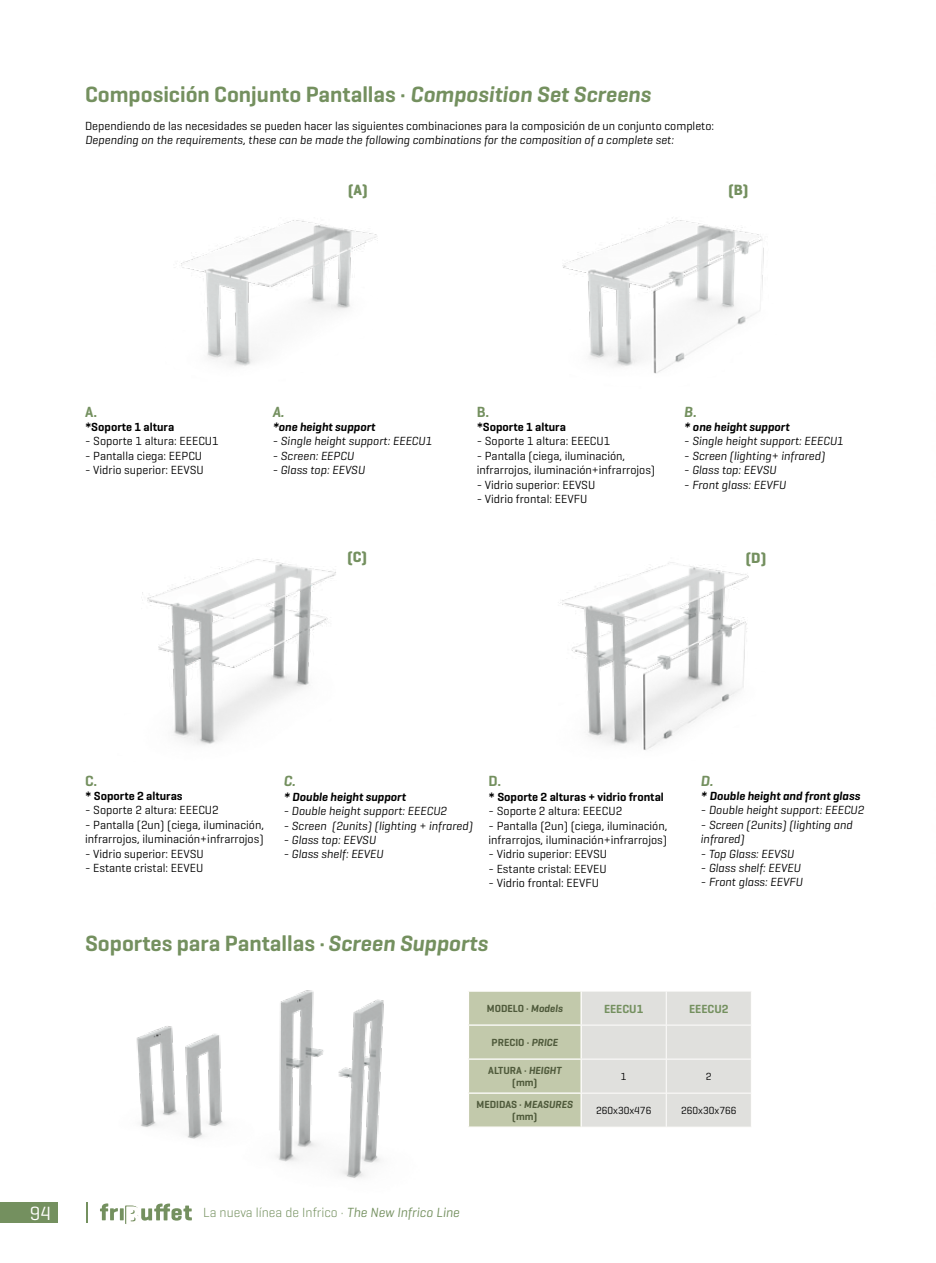
<style>
.page{position:relative;width:936px;height:1263px;background:#fff}
.page>*{position:absolute;margin:0;border:0;box-sizing:border-box;transform-origin:0 0}
.t1{font:600 22.5px "Geogrotesque";color:#74905f}
.t2{font:19.5px "Geogrotesque";color:#fffefd}
.t3{font:700 15.15px "Geogrotesque";color:#74905f}
.t4{font:600 15px "Geogrotesque";color:#74905f}
.t5{font:italic 600 15px "Geogrotesque";color:#74905f}
.t6{font:300 13.5px "Geogrotesque";color:#74905f}
.t7{font:12px/14.4px "Geogrotesque";color:#000}
.t8{font:italic 12px/14.4px "Geogrotesque";color:#000}
.t9{font:italic 600 12px "Geogrotesque";color:#000}
.t10{font:600 12px "Geogrotesque";color:#000}
.t11{font:600 12px "Geogrotesque";color:#74905f}
.t12{font:600 10.5px/12.6px "Geogrotesque";color:#4f5a3b;text-align:center}
.t13{font:10.5px "Geogrotesque";color:#000}
.s1{font-style:italic}
.s2{font-weight:400;font-style:italic}
</style>
<div class="page">
<div style="left:0;top:1202px;width:58px;height:20px;background:#74905f"></div>
<svg style="left:86px;top:1202px;width:1px;height:20px"></svg>
<svg style="left:100px;top:1203px;width:18px;height:17px"></svg>
<svg style="left:120px;top:1208px;width:4px;height:12px"></svg>
<svg style="left:125px;top:1203px;width:67px;height:21px"></svg>
<img style="left:181px;top:220px;width:196px;height:146px">
<img style="left:562px;top:217px;width:202px;height:157px">
<img style="left:142px;top:559px;width:194px;height:186px">
<img style="left:560px;top:562px;width:189px;height:188px">
<img style="left:136px;top:990px;width:248px;height:188px">
<svg style="left:469px;top:992px;width:282px;height:135px;background:#d4d7c9"></svg>
<hr style="left:665px;top:991px;width:1px;height:34px;background:#fffefd">
<hr style="left:581px;top:1025px;width:85px;height:1px;background:#fffefd">
<hr style="left:666px;top:1025px;width:85px;height:1px;background:#fffefd">
<hr style="left:665px;top:1025px;width:1px;height:34px;background:#fffefd">
<hr style="left:581px;top:1059px;width:85px;height:1px;background:#fffefd">
<hr style="left:666px;top:1059px;width:85px;height:1px;background:#fffefd">
<hr style="left:665px;top:1059px;width:1px;height:34px;background:#fffefd">
<hr style="left:581px;top:1093px;width:85px;height:1px;background:#fffefd">
<hr style="left:666px;top:1093px;width:85px;height:1px;background:#fffefd">
<hr style="left:665px;top:1093px;width:1px;height:34px;background:#fffefd">
<hr style="left:580px;top:992px;width:1px;height:32px;background:#fffefd">
<hr style="left:467px;top:1024px;width:114px;height:2px;background:#fffefd">
<hr style="left:580px;top:1026px;width:1px;height:32px;background:#fffefd">
<hr style="left:467px;top:1058px;width:114px;height:2px;background:#fffefd">
<hr style="left:580px;top:1060px;width:1px;height:32px;background:#fffefd">
<hr style="left:467px;top:1092px;width:114px;height:2px;background:#fffefd">
<hr style="left:580px;top:1094px;width:1px;height:32px;background:#fffefd">
<hr style="left:467px;top:1126px;width:114px;height:2px;background:#fffefd">
<h1 class="t1" style="left:85px;top:80px;width:567px">Composición Conjunto Pantallas · <span class="s1">Composition Set Screens</span></h1>
<p class="t7" style="left:85px;top:118px;width:630px">Dependiendo de las necesidades se pueden hacer las siguientes combinaciones para la composición de un conjunto completo:</p>
<p class="t8" style="left:85px;top:132px;width:590px">Depending on the requirements, these can be made the following combinations for the composition of a complete set:</p>
<p class="t3" style="left:348px;top:180px;width:21px">(A)</p>
<p class="t3" style="left:728px;top:180px;width:21px">(B)</p>
<p class="t4" style="left:85px;top:402px;width:14px">A.</p>
<p class="t10" style="left:85px;top:419px;width:91px">*Soporte 1 altura</p>
<p class="t7" style="left:85px;top:434px;width:135px">- Soporte 1 altura: EEECU1</p>
<p class="t7" style="left:85px;top:448px;width:119px">- Pantalla ciega: EEPCU</p>
<p class="t7" style="left:85px;top:462px;width:120px">- Vidrio superior: EEVSU</p>
<p class="t5" style="left:272px;top:402px;width:14px">A.</p>
<p class="t9" style="left:272px;top:419px;width:104px">*one height support</p>
<p class="t8" style="left:272px;top:434px;width:161px">- Single height support: EEECU1</p>
<p class="t8" style="left:272px;top:448px;width:83px">- Screen: EEPCU</p>
<p class="t8" style="left:272px;top:462px;width:94px">- Glass top: EEVSU</p>
<p class="t4" style="left:476px;top:402px;width:14px">B.</p>
<p class="t10" style="left:476px;top:419px;width:91px">*Soporte 1 altura</p>
<p class="t7" style="left:476px;top:434px;width:135px">- Soporte 1 altura: EEECU1</p>
<p class="t7" style="left:476px;top:448px;width:180px">- Pantalla (ciega, iluminación, infrarrojos, iluminación+infrarrojos)</p>
<p class="t7" style="left:476px;top:477px;width:120px">- Vidrio superior: EEVSU</p>
<p class="t7" style="left:476px;top:491px;width:112px">- Vidrio frontal: EEVFU</p>
<p class="t5" style="left:683px;top:402px;width:14px">B.</p>
<p class="t9" style="left:683px;top:419px;width:107px">* one height support</p>
<p class="t8" style="left:683px;top:434px;width:161px">- Single height support: EEECU1</p>
<p class="t8" style="left:683px;top:448px;width:143px">- Screen (lighting+ infrared)</p>
<p class="t8" style="left:683px;top:462px;width:94px">- Glass top: EEVSU</p>
<p class="t8" style="left:683px;top:477px;width:104px">- Front glass: EEVFU</p>
<p class="t3" style="left:347px;top:547px;width:21px">(C)</p>
<p class="t3" style="left:745px;top:548px;width:22px">(D)</p>
<p class="t4" style="left:85px;top:771px;width:14px">C.</p>
<p class="t10" style="left:85px;top:788px;width:99px">* Soporte 2 alturas</p>
<p class="t7" style="left:85px;top:803px;width:135px">- Soporte 2 altura: EEECU2</p>
<p class="t7" style="left:85px;top:817px;width:180px">- Pantalla (2un) (ciega, iluminación, infrarrojos, iluminación+infrarrojos)</p>
<p class="t7" style="left:85px;top:846px;width:120px">- Vidrio superior: EEVSU</p>
<p class="t7" style="left:85px;top:860px;width:120px">- Estante cristal: EEVEU</p>
<p class="t5" style="left:283px;top:772px;width:14px">C.</p>
<p class="t9" style="left:283px;top:789px;width:124px">* Double height support</p>
<p class="t8" style="left:283px;top:803px;width:165px">- Double height support: EEECU2</p>
<p class="t8" style="left:283px;top:818px;width:191px">- Screen (2units) (lighting + infrared)</p>
<p class="t8" style="left:283px;top:832px;width:94px">- Glass top: EEVSU</p>
<p class="t8" style="left:283px;top:847px;width:102px">- Glass shelf: EEVEU</p>
<p class="t4" style="left:488px;top:772px;width:14px">D.</p>
<p class="t10" style="left:488px;top:789px;width:177px">* Soporte 2 alturas + vidrio frontal</p>
<p class="t7" style="left:488px;top:803px;width:135px">- Soporte 2 altura: EEECU2</p>
<p class="t7" style="left:488px;top:818px;width:180px">- Pantalla (2un) (ciega, iluminación, infrarrojos, iluminación+infrarrojos)</p>
<p class="t7" style="left:488px;top:847px;width:120px">- Vidrio superior: EEVSU</p>
<p class="t7" style="left:488px;top:861px;width:120px">- Estante cristal: EEVEU</p>
<p class="t7" style="left:488px;top:875px;width:112px">- Vidrio frontal: EEVFU</p>
<p class="t5" style="left:700px;top:771px;width:14px">D.</p>
<p class="t9" style="left:700px;top:788px;width:161px">* Double height and front glass</p>
<p class="t8" style="left:700px;top:803px;width:165px">- Double height support: EEECU2</p>
<p class="t8" style="left:700px;top:817px;width:153px">- Screen (2units) (lighting and infrared)</p>
<p class="t8" style="left:700px;top:846px;width:95px">- Top Glass: EEVSU</p>
<p class="t8" style="left:700px;top:860px;width:102px">- Glass shelf: EEVEU</p>
<p class="t8" style="left:700px;top:875px;width:104px">- Front glass: EEVFU</p>
<h1 class="t1" style="left:85px;top:929px;width:404px">Soportes para Pantallas ·<span class="s1">Screen Supports</span></h1>
<p class="t12" style="left:487px;top:1002px;width:77px">MODELO · <span class="s1">Models</span></p>
<p class="t11" style="left:604px;top:1001px;width:41px">EEECU1</p>
<p class="t11" style="left:689px;top:1001px;width:41px">EEECU2</p>
<p class="t12" style="left:491px;top:1036px;width:68px">PRECIO · <span class="s1">PRICE</span></p>
<p class="t12" style="left:488px;top:1064px;width:75px">ALTURA · <span class="s1">HEIGHT </span>(mm)</p>
<p class="t13" style="left:620px;top:1070px;width:7px">1</p>
<p class="t13" style="left:706px;top:1070px;width:7px">2</p>
<p class="t12" style="left:476px;top:1098px;width:98px">MEDIDAS · <span class="s1">MEASURES </span>(mm)</p>
<p class="t13" style="left:596px;top:1104px;width:57px">260x30x476</p>
<p class="t13" style="left:681px;top:1104px;width:57px">260x30x766</p>
<h2 class="t2" style="left:30px;top:1201px;width:23px">94</h2>
<p class="t6" style="left:203px;top:1204px;width:258px">La nueva línea de Infrico · <span class="s2">The New Infrico Line</span></p>
</div>
